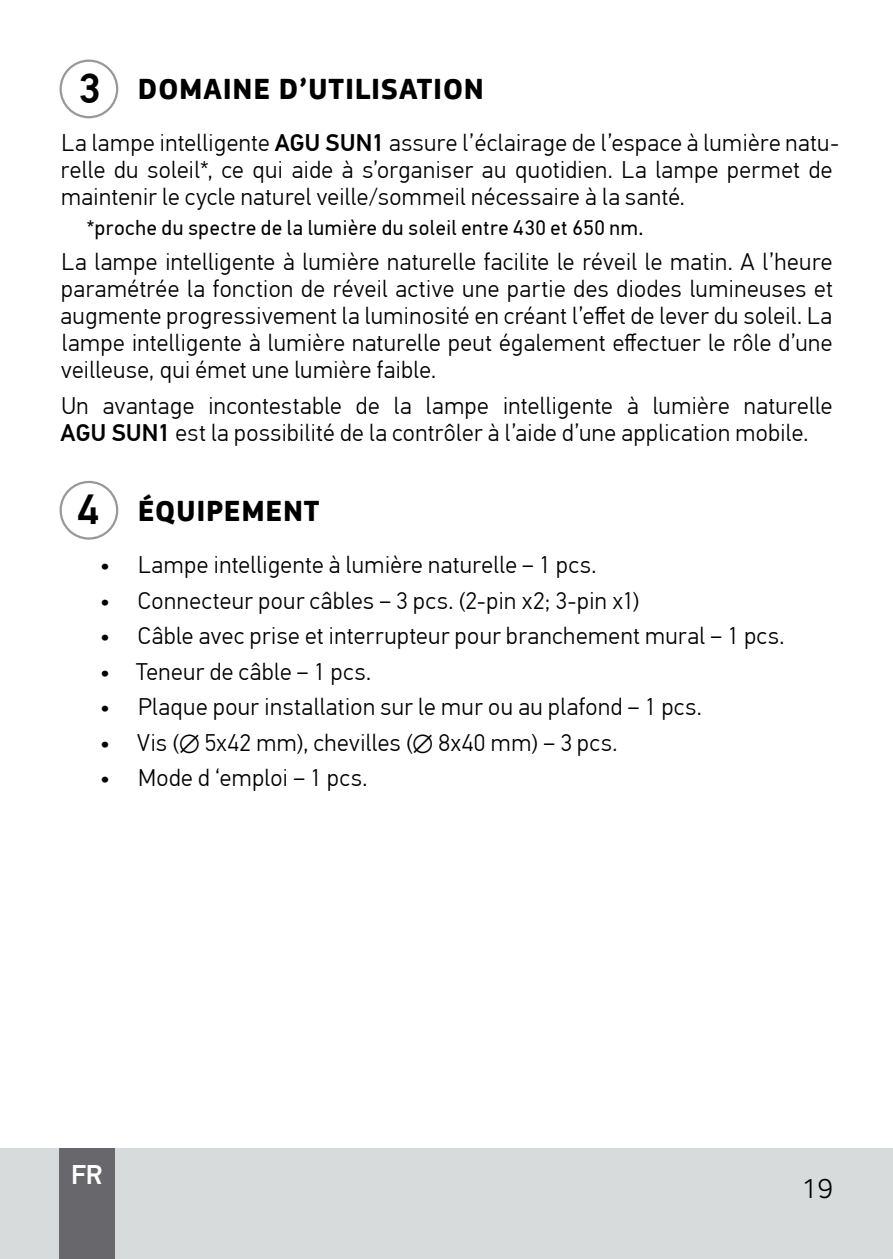
<style>
.page{position:relative;width:893px;height:1259px;background:#fff}
.page>*{position:absolute;margin:0;border:0;box-sizing:border-box;transform-origin:0 0}
.t1{font:500 42px "PF Din Text Pro";color:#000}
.t2{font:700 30px "PF Square Sans Pro";letter-spacing:.02em;color:#000}
.t3{font:300 27px "Core Sans A35";color:#000}
.t4{font:500 27px "PF Din Text Pro";color:#fff}
.t5{font:300 24px/27px "PF Din Text Pro";letter-spacing:.02em;color:#000}
.t6{font:21px "PF Din Text Pro";letter-spacing:.03em;color:#000}
.s1{font-weight:500}
.s2{font-weight:400}
</style>
<div class="page">
<div style="left:0;top:1148px;width:893px;height:111px;background:#d8dbdc"></div>
<div style="left:60px;top:1148px;width:55px;height:111px;background:#68676c"></div>
<div style="left:60px;top:60px;width:58px;height:58px;border:2px solid #98989c;border-radius:50%"></div>
<div style="left:60px;top:481px;width:58px;height:58px;border:2px solid #98989c;border-radius:50%"></div>
<h1 class="t1" style="left:78px;top:63px;width:24px">3</h1>
<p class="t2" style="left:138px;top:71px;width:348px">DOMAINE D’UTILISATION</p>
<p class="t5" style="left:61px;top:130px;width:780px">La lampe intelligente <span class="s1">AGU SUN1</span> assure l’éclairage de l’espace à lumière natu&shy;relle du soleil*, ce qui aide à s’organiser au quotidien. La lampe permet de maintenir le cycle naturel veille/sommeil nécessaire à la santé.</p>
<p class="t6" style="left:87px;top:215px;width:558px">*proche du spectre de la lumière du soleil entre 430 et 650 nm.</p>
<p class="t5" style="left:60px;top:249px;width:774px;text-align:justify">La lampe intelligente à lumière naturelle facilite le réveil le matin. A l’heure paramétrée la fonction de réveil active une partie des diodes lumineuses et augmente progressivement la luminosité en créant l’effet de lever du soleil. La lampe intelligente à lumière naturelle peut également effectuer le rôle d’une veilleuse, qui émet une lumière faible.</p>
<p class="t5" style="left:60px;top:392px;width:773px">Un avantage incontestable de la lampe intelligente à lumière naturelle<br><span class="s1">AGU SUN1</span> est la possibilité de la contrôler à l’aide d’une application mobile.</p>
<p class="t2" style="left:138px;top:493px;width:183px">ÉQUIPEMENT</p>
<p class="t5" style="left:100px;top:552px;width:497px"><span class="s2">•</span> Lampe intelligente à lumière naturelle − 1 pcs.</p>
<p class="t5" style="left:100px;top:587px;width:541px"><span class="s2">•</span> Connecteur pour câbles − 3 pcs. (2-pin х2; 3-pin х1)</p>
<p class="t5" style="left:100px;top:623px;width:686px"><span class="s2">•</span> Câble avec prise et interrupteur pour branchement mural − 1 pcs.</p>
<p class="t5" style="left:100px;top:658px;width:272px"><span class="s2">•</span> Teneur de câble − 1 pcs.</p>
<p class="t5" style="left:100px;top:694px;width:603px"><span class="s2">•</span> Plaque pour installation sur le mur ou au plafond − 1 pcs.</p>
<p class="t5" style="left:100px;top:729px;width:519px"><span class="s2">•</span> Vis ( 5x42 mm), chevilles ( 8x40 mm) − 3 pcs.</p>
<p class="t5" style="left:100px;top:765px;width:269px"><span class="s2">•</span> Mode d ‘emploi − 1 pcs.</p>
<h1 class="t1" style="left:77px;top:484px;width:24px">4</h1>
<p class="t4" style="left:71px;top:1158px;width:33px">FR</p>
<p class="t3" style="left:802px;top:1171px;width:33px">19</p>
</div>
